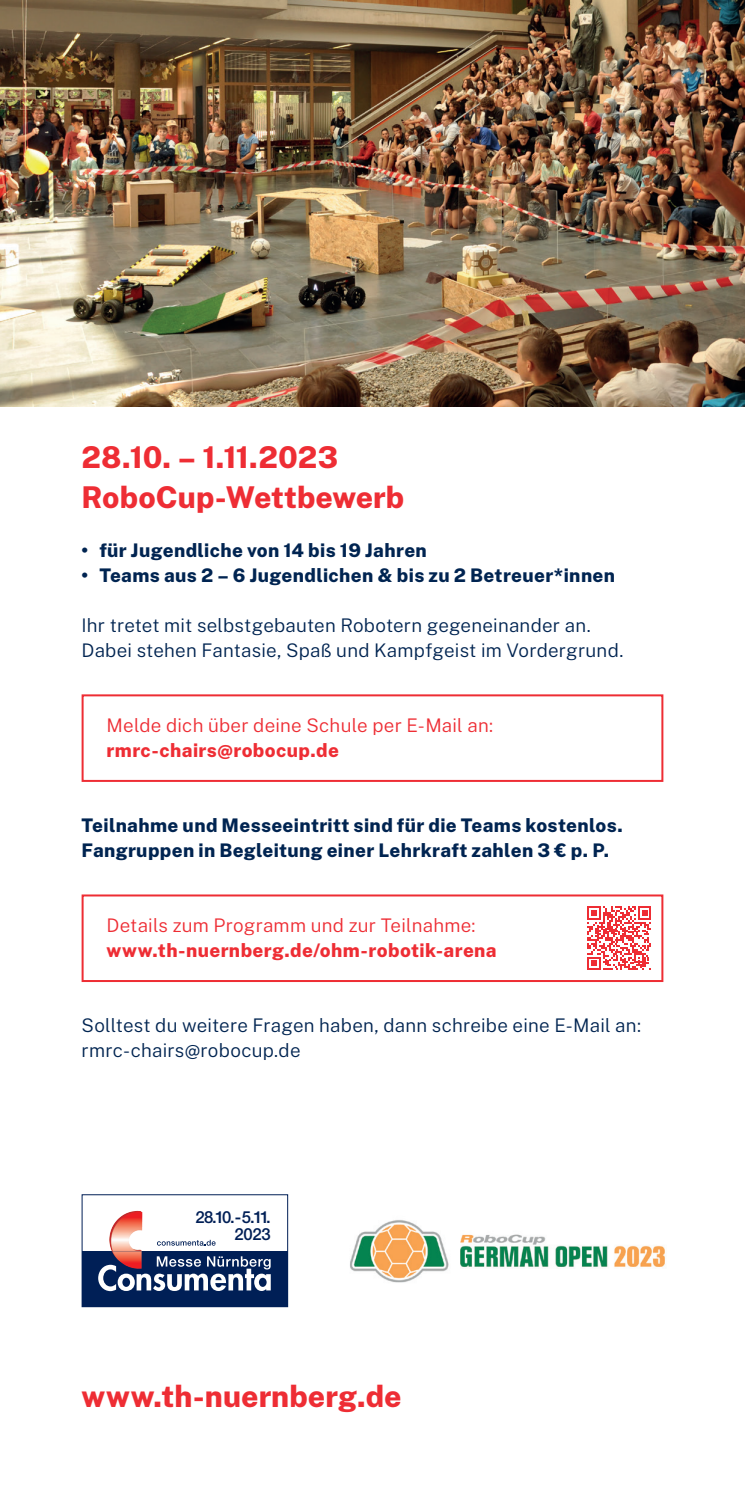
<style>
.page{position:relative;width:745px;height:1489px;background:#fff}
.page>*{position:absolute;margin:0;border:0;box-sizing:border-box;transform-origin:0 0}
.t1{font:800 30px/40px "Public Sans";color:#ee2d34}
.t2{font:300 18.75px/25px "Public Sans";letter-spacing:.015em;color:#002451}
.t3{font:800 18.75px/25px "Public Sans";letter-spacing:.02em;color:#002451}
.t4{font:300 18.75px "Public Sans";letter-spacing:.015em;color:#ee2d34}
.t5{font:800 18.75px "Public Sans";letter-spacing:.02em;color:#ee2d34}
.t6{font:500 16.75px/17.2px "Helvetica Neue LT Std";letter-spacing:-.03em;color:#001f56;text-align:right}
</style>
<div class="page">
<img style="left:0;top:0;width:744px;height:406px">
<div style="left:81px;top:694px;width:582px;height:87px;border:2px solid #ee2d34"></div>
<div style="left:82px;top:1251px;width:205px;height:55px;background:#001f56"></div>
<img style="left:109px;top:1210px;width:33px;height:41px">
<img style="left:112px;top:1251px;width:30px;height:5px">
<svg style="left:98px;top:1256px;width:172px;height:34px"></svg>
<svg style="left:157px;top:1239px;width:58px;height:6px"></svg>
<div style="left:81px;top:1194px;width:207px;height:112px;border:1px solid #001f56"></div>
<img style="left:350px;top:1220px;width:315px;height:63px">
<div style="left:81px;top:894px;width:582px;height:87px;border:2px solid #ee2d34"></div>
<svg style="left:587px;top:906px;width:64px;height:64px"></svg>
<h1 class="t1" style="left:81px;top:435px;width:324px">28.10. – 1.11.2023<br>RoboCup-Wettbewerb</h1>
<p class="t3" style="left:81px;top:536px;width:346px">• für Jugendliche von 14 bis 19 Jahren</p>
<p class="t3" style="left:81px;top:561px;width:534px">• Teams aus 2 – 6 Jugendlichen &amp; bis zu 2 Betreuer*innen</p>
<p class="t2" style="left:81px;top:611px;width:543px">Ihr tretet mit selbstgebauten Robotern gegeneinander an.<br>Dabei stehen Fantasie, Spaß und Kampfgeist im Vordergrund.</p>
<p class="t4" style="left:106px;top:712px;width:388px">Melde dich über deine Schule per E-Mail an:</p>
<p class="t5" style="left:106px;top:736px;width:234px">rmrc-chairs@robocup.de</p>
<p class="t3" style="left:81px;top:811px;width:542px">Teilnahme und Messeeintritt sind für die Teams kostenlos.<br>Fangruppen in Begleitung einer Lehrkraft zahlen 3 € p. P.</p>
<p class="t4" style="left:106px;top:912px;width:370px">Details zum Programm und zur Teilnahme:</p>
<p class="t5" style="left:106px;top:936px;width:391px">www.th-nuernberg.de/ohm-robotik-arena</p>
<p class="t2" style="left:81px;top:1011px;width:560px">Solltest du weitere Fragen haben, dann schreibe eine E-Mail an: rmrc-chairs@robocup.de</p>
<p class="t6" style="left:195px;top:1207px;width:77px">28.10.-5.11.<br>2023</p>
<h1 class="t1" style="left:81px;top:1373px;width:321px">www.th-nuernberg.de</h1>
</div>
